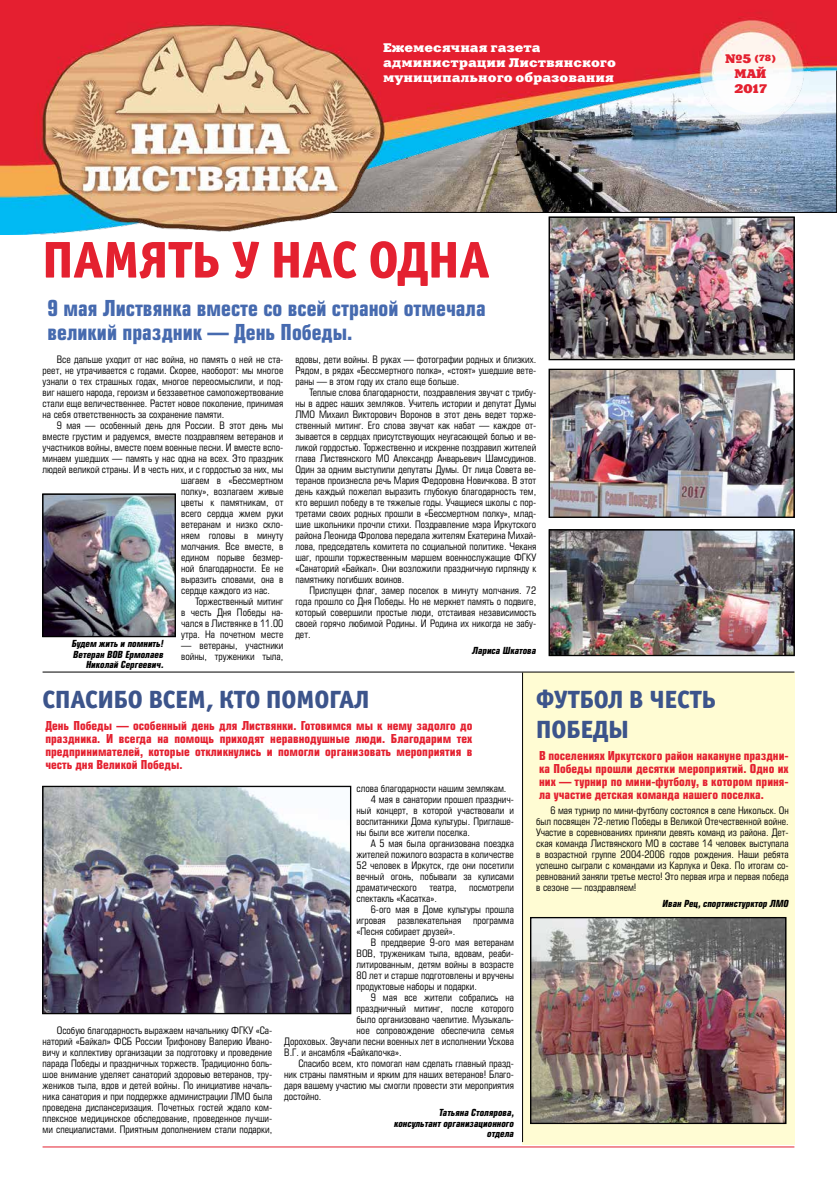
<style>
.page{position:relative;width:837px;height:1191px;background:#fff}
.page>*{position:absolute;margin:0;border:0;box-sizing:border-box;transform-origin:0 0}
.t1{font:51.8px "Officina Sans Extra Bold SCC";color:#e42130}
.t2{font:25px/30px "Officina Sans Extra Bold SCC";color:#3c548b}
.t3{font:700 21.4px/23.6px "Europe Condensed C";color:#466aaf}
.t4{font:12.5px/15px "Xenia Extended C";color:#fff}
.t5{font:12.5px/15px "Xenia Extended C";color:#e42130;scale:.94 1}
.t6{font:700 12px/13.2px "Europe Condensed C";color:#e42130;text-align:justify}
.t7{font:10px/11px "Europe Condensed C";color:#000;text-align:justify}
.t8{font:italic 700 9.5px/10.5px "Europe Condensed C";color:#000;text-align:right}
.t9{font:8.9px "Xenia Extended C";color:#e42130}
.s1{font-size:12.5px}
</style>
<div class="page">
<hr style="left:43px;top:1146px;width:751px;height:1px;background:#e42130">
<img style="left:0;top:0;width:836px;height:234px">
<div style="left:522px;top:672px;width:272px;height:472px;background:#fffcd3"></div>
<img style="left:532px;top:919px;width:251px;height:202px">
<div style="left:530px;top:917px;width:255px;height:206px;border:1px solid #000"></div>
<img style="left:42px;top:786px;width:309px;height:228px">
<div style="left:43px;top:786px;width:307px;height:227px;border:1px solid #000"></div>
<img style="left:548px;top:217px;width:246px;height:143px">
<div style="left:549px;top:217px;width:244px;height:142px;border:1px solid #000"></div>
<img style="left:548px;top:529px;width:246px;height:127px">
<div style="left:549px;top:530px;width:244px;height:125px;border:1px solid #000"></div>
<img style="left:548px;top:369px;width:246px;height:148px">
<div style="left:549px;top:369px;width:244px;height:148px;border:1px solid #000"></div>
<img style="left:42px;top:494px;width:133px;height:143px">
<div style="left:43px;top:494px;width:132px;height:142px;border:1px solid #000"></div>
<hr style="left:43px;top:671px;width:751px;height:1px;background:#000">
<hr style="left:522px;top:672px;width:1px;height:470px;background:#000">
<p class="t4" style="left:383px;top:40px;width:234px">Ежемесячная газета администрации Листвянского муниципального образования</p>
<h1 class="t1" style="left:43px;top:228px;width:448px">ПАМЯТЬ У НАС ОДНА</h1>
<h3 class="t3" style="left:47px;top:296px;width:439px">9 мая Листвянка вместе со всей страной отмечала великий праздник — День Победы.</h3>
<p class="t7" style="left:43px;top:354px;width:242px;text-indent:14px">Все дальше уходит от нас война, но память о ней не ста&shy;реет, не утрачивается с годами. Скорее, наоборот: мы многое узнали о тех страшных годах, многое переосмыслили, и под&shy;виг нашего народа, героизм и беззаветное самопожертвование стали еще величественнее. Растет новое поколение, принимая на себя ответственность за сохранение памяти.</p>
<p class="t7" style="left:57px;top:420px;width:228px">9 мая — особенный день для России. В этот день мы</p>
<p class="t7" style="left:43px;top:431px;width:242px">вместе грустим и радуемся, вместе поздравляем ветеранов и</p>
<p class="t7" style="left:43px;top:442px;width:242px">участников войны, вместе поем военные песни. И вместе вспо-</p>
<p class="t7" style="left:43px;top:453px;width:242px">минаем ушедших — память у нас одна на всех. Это праздник</p>
<p class="t7" style="left:43px;top:464px;width:242px">людей великой страны. И в честь них, и с гордостью за них, мы</p>
<p class="t7" style="left:181px;top:475px;width:104px">шагаем в «Бессмертном</p>
<p class="t7" style="left:181px;top:486px;width:104px">полку», возлагаем живые</p>
<p class="t7" style="left:181px;top:497px;width:104px">цветы к памятникам, от</p>
<p class="t7" style="left:181px;top:508px;width:104px">всего сердца жмем руки</p>
<p class="t7" style="left:181px;top:519px;width:104px">ветеранам и низко скло-</p>
<p class="t7" style="left:181px;top:530px;width:104px">няем головы в минуту</p>
<p class="t7" style="left:181px;top:541px;width:104px">молчания. Все вместе, в</p>
<p class="t7" style="left:181px;top:552px;width:104px">едином порыве безмер-</p>
<p class="t7" style="left:181px;top:563px;width:104px">ной благодарности. Ее не</p>
<p class="t7" style="left:181px;top:574px;width:104px">выразить словами, она в</p>
<p class="t7" style="left:181px;top:585px;width:90px">сердце каждого из нас.</p>
<p class="t7" style="left:195px;top:596px;width:89px">Торжественный митинг</p>
<p class="t7" style="left:181px;top:607px;width:104px">в честь Дня Победы на-</p>
<p class="t7" style="left:181px;top:618px;width:104px">чался в Листвянке в 11.00</p>
<p class="t7" style="left:181px;top:629px;width:104px">утра. На почетном месте</p>
<p class="t7" style="left:181px;top:640px;width:104px">— ветераны, участники войны, труженики тыла,</p>
<p class="t8" style="left:72px;top:638px;width:93px">Будем жить и помнить!<br>Ветеран ВОВ Ермолаев<br>Николай Сергеевич.</p>
<p class="t7" style="left:295px;top:354px;width:242px">вдовы, дети войны. В руках — фотографии родных и близких.<br>Рядом, в рядах «Бессмертного полка», «стоят» ушедшие вете&shy;раны — в этом году их стало еще больше.</p>
<p class="t7" style="left:295px;top:387px;width:242px;text-indent:14px">Теплые слова благодарности, поздравления звучат с трибу&shy;ны в адрес наших земляков. Учитель истории и депутат Думы ЛМО Михаил Викторович Воронов в этот день ведет торже&shy;ственный митинг. Его слова звучат как набат — каждое от&shy;зывается в сердцах присутствующих неугасающей болью и ве&shy;ликой гордостью. Торжественно и искренне поздравил жителей глава Листвянского МО Александр Анварьевич Шамсудинов.<br>Один за одним выступили депутаты Думы. От лица Совета ве&shy;теранов произнесла речь Мария Федоровна Новичкова. В этот день каждый пожелал выразить глубокую благодарность тем, кто вершил победу в те тяжелые годы. Учащиеся школы с пор&shy;третами своих родных прошли в «Бессмертном полку», млад&shy;шие школьники прочли стихи. Поздравление мэра Иркутского района Леонида Фролова передала жителям Екатерина Михай&shy;лова, председатель комитета по социальной политике. Чеканя шаг, прошли торжественным маршем военнослужащие ФГКУ «Санаторий «Байкал». Они возложили праздничную гирлянду к памятнику погибших воинов.</p>
<p class="t7" style="left:295px;top:585px;width:242px;text-indent:14px">Приспущен флаг, замер поселок в минуту молчания. 72 года прошло со Дня Победы. Но не меркнет память о подвиге, который совершили простые люди, отстаивая независимость своей горячо любимой Родины. И Родина их никогда не забу&shy;дет.</p>
<p class="t8" style="left:472px;top:645px;width:66px">Лариса Шкатова</p>
<p class="t9" style="left:725px;top:52px;width:52px"><span class="s1">№5</span> (78)</p>
<p class="t5" style="left:734px;top:66px;width:36px">МАЙ<br>2017</p>
<h2 class="t2" style="left:43px;top:684px;width:328px">СПАСИБО ВСЕМ, КТО ПОМОГАЛ</h2>
<p class="t6" style="left:45px;top:718px;width:428px">День Победы — особенный день для Листвянки. Готовимся мы к нему задолго до праздника. И всегда на помощь приходят неравнодушные люди. Благодарим тех предпринимателей, которые откликнулись и помогли организовать мероприятия в честь дня Великой Победы.</p>
<p class="t7" style="left:43px;top:1025px;width:231px;text-indent:14px">Особую благодарность выражаем начальнику ФГКУ «Са&shy;наторий «Байкал» ФСБ России Трифонову Валерию Ивано&shy;вичу и коллективу организации за подготовку и проведение парада Победы и праздничных торжеств. Традиционно боль&shy;шое внимание уделяет санаторий здоровью ветеранов, тру&shy;жеников тыла, вдов и детей войны. По инициативе началь&shy;ника санатория и при поддержке администрации ЛМО была проведена диспансеризация. Почетных гостей ждало ком&shy;плексное медицинское обследование, проведенное лучши&shy;ми специалистами. Приятным дополнением стали подарки,</p>
<p class="t7" style="left:356px;top:783px;width:151px">слова благодарности нашим землякам.</p>
<p class="t7" style="left:370px;top:794px;width:145px">4 мая в санатории прошел празднич-</p>
<p class="t7" style="left:356px;top:805px;width:159px">ный концерт, в которой участвовали и</p>
<p class="t7" style="left:356px;top:816px;width:159px">воспитанники Дома культуры. Приглаше-</p>
<p class="t7" style="left:356px;top:827px;width:115px">ны были все жители поселка.</p>
<p class="t7" style="left:370px;top:838px;width:145px">А 5 мая была организована поездка</p>
<p class="t7" style="left:356px;top:849px;width:159px">жителей пожилого возраста в количестве</p>
<p class="t7" style="left:356px;top:860px;width:159px">52 человек в Иркутск, где они посетили</p>
<p class="t7" style="left:356px;top:871px;width:159px">вечный огонь, побывали за кулисами</p>
<p class="t7" style="left:356px;top:882px;width:159px">драматического театра, посмотрели</p>
<p class="t7" style="left:356px;top:893px;width:82px">спектакль «Касатка».</p>
<p class="t7" style="left:370px;top:904px;width:145px">6-ого мая в Доме культуры прошла</p>
<p class="t7" style="left:356px;top:915px;width:159px">игровая развлекательная программа</p>
<p class="t7" style="left:356px;top:926px;width:100px">«Песня собирает друзей».</p>
<p class="t7" style="left:370px;top:937px;width:145px">В преддверие 9-ого мая ветеранам</p>
<p class="t7" style="left:356px;top:948px;width:159px">ВОВ, труженикам тыла, вдовам, реаби-</p>
<p class="t7" style="left:356px;top:959px;width:159px">литированным, детям войны в возрасте</p>
<p class="t7" style="left:356px;top:970px;width:159px">80 лет и старше подготовлены и вручены</p>
<p class="t7" style="left:356px;top:981px;width:122px">продуктовые наборы и подарки.</p>
<p class="t7" style="left:370px;top:992px;width:145px">9 мая все жители собрались на</p>
<p class="t7" style="left:356px;top:1003px;width:159px">праздничный митинг, после которого</p>
<p class="t7" style="left:356px;top:1014px;width:159px">было организовано чаепитие. Музыкаль-</p>
<p class="t7" style="left:356px;top:1025px;width:159px">ное сопровождение обеспечила семья</p>
<p class="t7" style="left:284px;top:1036px;width:231px">Дороховых. Звучали песни военных лет в исполнении Ускова</p>
<p class="t7" style="left:284px;top:1047px;width:119px">В.Г. и ансамбля «Байкалочка».</p>
<p class="t7" style="left:298px;top:1058px;width:217px">Спасибо всем, кто помогал нам сделать главный празд-</p>
<p class="t7" style="left:284px;top:1069px;width:231px">ник страны памятным и ярким для наших ветеранов! Благо-</p>
<p class="t7" style="left:284px;top:1080px;width:231px">даря вашему участию мы смогли провести эти мероприятия</p>
<p class="t7" style="left:284px;top:1091px;width:39px">достойно.</p>
<p class="t8" style="left:394px;top:1107px;width:121px">Татьяна Столярова, консультант организационного отдела</p>
<h2 class="t2" style="left:536px;top:684px;width:181px">ФУТБОЛ В ЧЕСТЬ<br>ПОБЕДЫ</h2>
<p class="t6" style="left:539px;top:748px;width:251px">В поселениях Иркутского район накануне праздни&shy;ка Победы прошли десятки мероприятий. Одно их них — турнир по мини-футболу, в котором приня&shy;ла участие детская команда нашего поселка.</p>
<p class="t7" style="left:536px;top:805px;width:254px;text-indent:14px">6 мая турнир по мини-футболу состоялся в селе Никольск. Он был посвящен 72-летию Победы в Великой Отечественной войне.<br>Участие в соревнованиях приняли девять команд из района. Дет&shy;ская команда Листвянского МО в составе 14 человек выступала в возрастной группе 2004-2006 годов рождения. Наши ребята успешно сыграли с командами из Карлука и Оека. По итогам со&shy;ревнований заняли третье место! Это первая игра и первая победа в сезоне — поздравляем!</p>
<p class="t8" style="left:662px;top:898px;width:128px">Иван Рец, спортинстурктор ЛМО</p>
</div>
